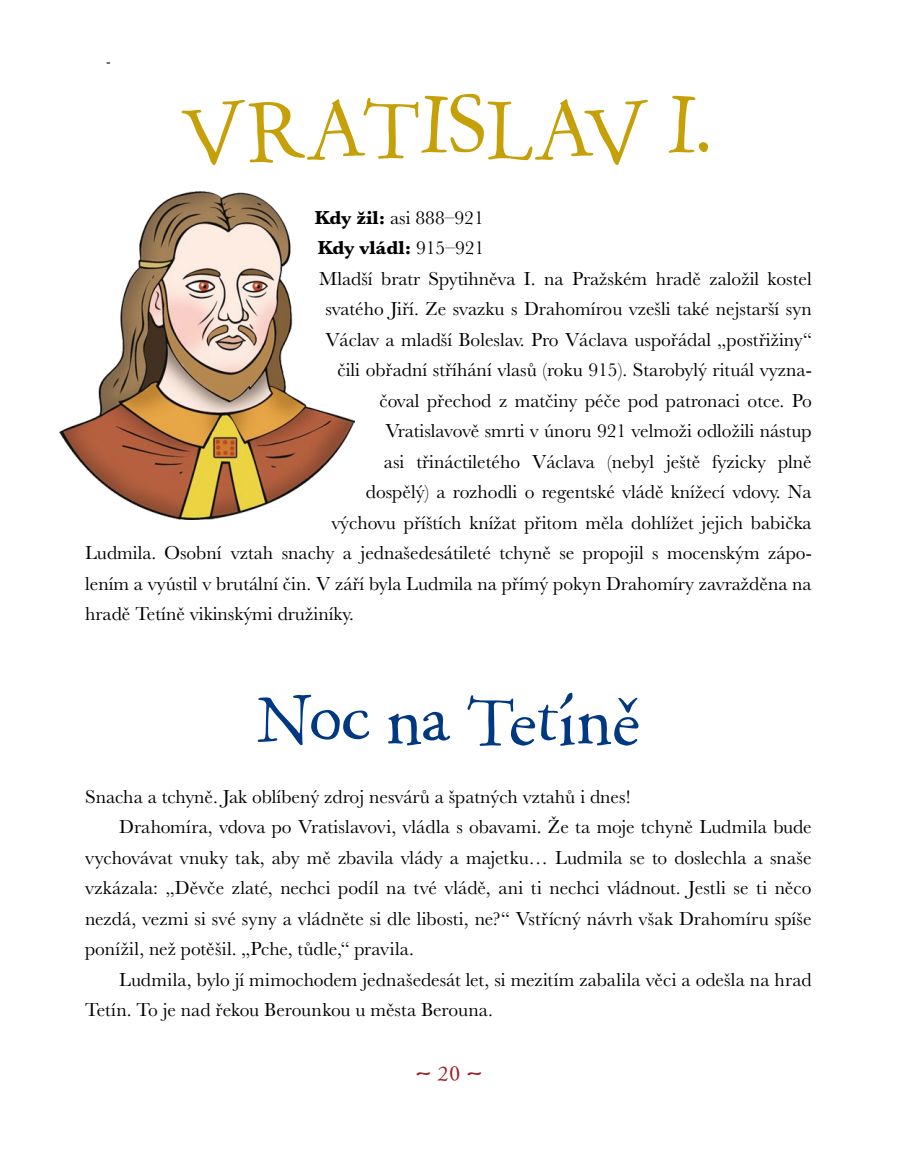
<style>
.page{position:relative;width:915px;height:1170px;background:#fff}
.page>*{position:absolute;margin:0;border:0;box-sizing:border-box;transform-origin:0 0}
.t1{font:90px "TT P22 Garamouche";letter-spacing:-.02em;color:#c6a008}
.t2{font:75px "TT P22 Garamouche";letter-spacing:-.02em;color:#003882}
.t3{font:24px "TT P22 Garamouche";color:#9f1e23;scale:1.5 1}
.t4{font:19.5px "TT Baskerville";color:#000}
.t5{font:700 19.5px "TT Baskerville";color:#000}
.t6{font:12px "Arial";color:#000}
.s1{font-weight:700}
.s2{font-weight:400}
</style>
<div class="page">
<img style="left:59px;top:191px;width:295px;height:328px">
<p class="t6" style="left:106px;top:53px;width:5px">-</p>
<h1 class="t1" style="left:179px;top:68px;width:527px">VRATISLAV I.</h1>
<p class="t4" style="left:315px;top:206px;width:170px"><span class="s1">Kdy žil:</span> asi 888–921</p>
<p class="t5" style="left:318px;top:236px;width:168px">Kdy vládl: <span class="s2">915–921</span></p>
<p class="t4" style="left:319px;top:267px;width:493px">Mladší bratr Spytihněva I. na Pražském hradě založil kostel</p>
<p class="t4" style="left:325px;top:297px;width:487px">svatého Jiří. Ze svazku s Drahomírou vzešli také nejstarší syn</p>
<p class="t4" style="left:325px;top:328px;width:487px">Václav a mladší Boleslav. Pro Václava uspořádal „postřižiny“</p>
<p class="t4" style="left:337px;top:358px;width:476px">čili obřadní stříhání vlasů (roku 915). Starobylý rituál vyzna‑</p>
<p class="t4" style="left:379px;top:389px;width:433px">čoval přechod z matčiny péče pod patronaci otce. Po</p>
<p class="t4" style="left:385px;top:419px;width:428px">Vratislavově smrti v únoru 921 velmoži odložili nástup</p>
<p class="t4" style="left:384px;top:450px;width:429px">asi třináctiletého Václava (nebyl ještě fyzicky plně</p>
<p class="t4" style="left:366px;top:480px;width:447px">dospělý) a rozhodli o regentské vládě knížecí vdovy. Na</p>
<p class="t4" style="left:331px;top:511px;width:481px">výchovu příštích knížat přitom měla dohlížet jejich babička</p>
<p class="t4" style="left:85px;top:541px;width:727px">Ludmila. Osobní vztah snachy a jednašedesátileté tchyně se propojil s mocenským zápo‑</p>
<p class="t4" style="left:85px;top:572px;width:727px">lením a vyústil v brutální čin. V září byla Ludmila na přímý pokyn Drahomíry zavražděna na</p>
<p class="t4" style="left:85px;top:602px;width:270px">hradě Tetíně vikinskými družiníky.</p>
<h2 class="t2" style="left:256px;top:670px;width:386px">Noc na Tetíně</h2>
<p class="t4" style="left:85px;top:785px;width:546px">Snacha a tchyně. Jak oblíbený zdroj nesvárů a špatných vztahů i dnes!</p>
<p class="t4" style="left:119px;top:815px;width:693px">Drahomíra, vdova po Vratislavovi, vládla s obavami. Že ta moje tchyně Ludmila bude</p>
<p class="t4" style="left:85px;top:846px;width:727px">vychovávat vnuky tak, aby mě zbavila vlády a majetku… Ludmila se to doslechla a snaše</p>
<p class="t4" style="left:85px;top:876px;width:727px">vzkázala: „Děvče zlaté, nechci podíl na tvé vládě, ani ti nechci vládnout. Jestli se ti něco</p>
<p class="t4" style="left:85px;top:906px;width:727px">nezdá, vezmi si své syny a vládněte si dle libosti, ne?“ Vstřícný návrh však Drahomíru spíše</p>
<p class="t4" style="left:85px;top:937px;width:330px">ponížil, než potěšil. „Pche, tůdle,“ pravila.</p>
<p class="t4" style="left:119px;top:967px;width:693px">Ludmila, bylo jí mimochodem jednašedesát let, si mezitím zabalila věci a odešla na hrad</p>
<p class="t4" style="left:85px;top:998px;width:409px">Tetín. To je nad řekou Berounkou u města Berouna.</p>
<p class="t3" style="left:415px;top:1056px;width:46px">~ 20 ~</p>
</div>
